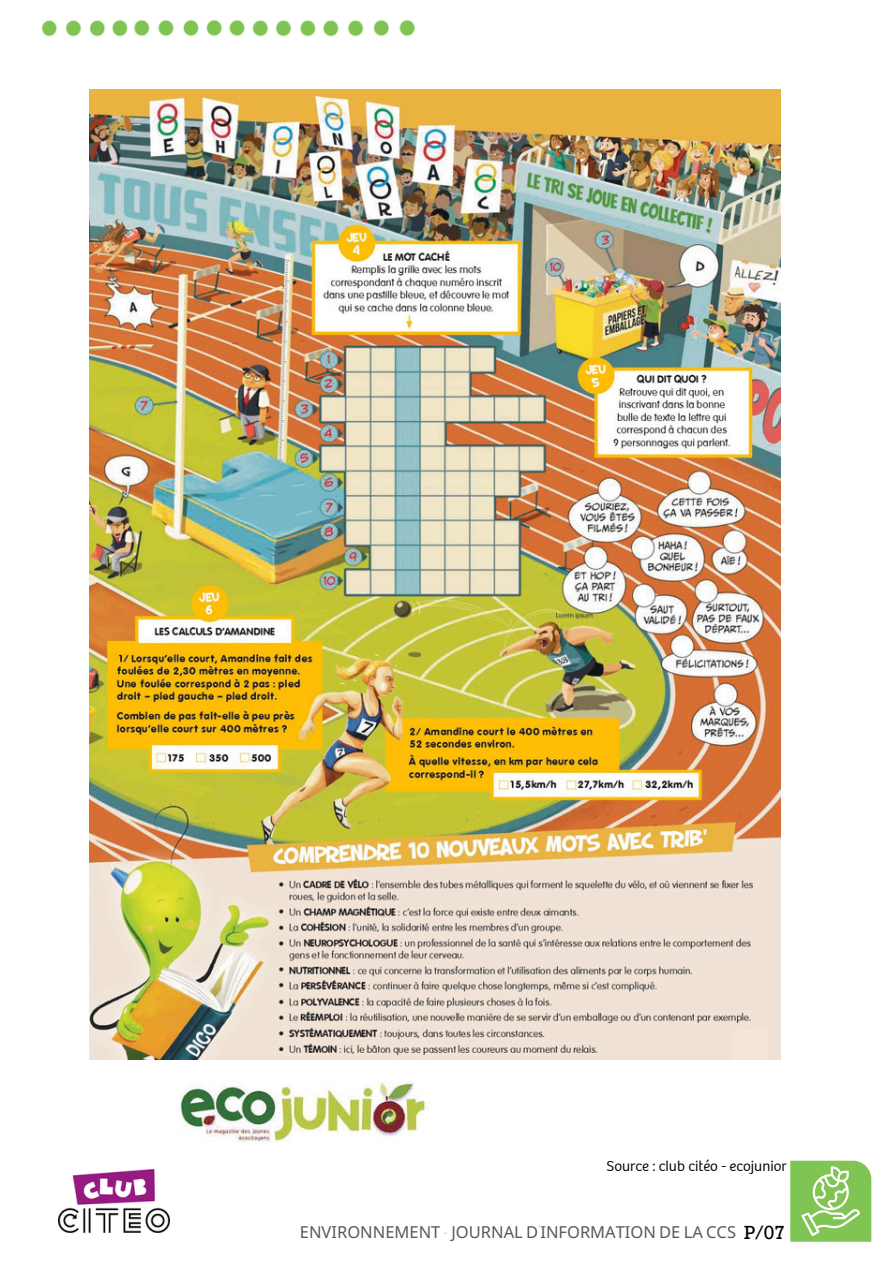
<style>
.page{position:relative;width:893px;height:1262px;background:#fff}
.page>*{position:absolute;margin:0;border:0;box-sizing:border-box;transform-origin:0 0}
.t1{font:19.5px "Rockwell";color:#000}
.t2{font:16.5px "Noto Sans";color:#595959}
.t3{font:300 15px "Bree";color:#000}
.s1{font-family:"TS Bebas AR";font-weight:100}
</style>
<div class="page">
<img style="left:41px;top:19px;width:374px;height:18px">
<svg style="left:790px;top:1160px;width:80px;height:81px"></svg>
<img style="left:58px;top:1169px;width:112px;height:63px">
<img style="left:180px;top:1081px;width:250px;height:62px">
<img style="left:89px;top:89px;width:691px;height:970px">
<div style="left:733px;top:1029px;width:34px;height:30px;background:#f3e5d8"></div>
<p class="t3" style="left:606px;top:1156px;width:182px">Source : club citéo - ecojunior</p>
<p class="t2" style="left:300px;top:1220px;width:437px">ENVIRONNEMENT <span class="s1">-</span> JOURNAL D<span class="s1">’</span>INFORMATION DE LA CCS</p>
<h2 class="t1" style="left:743px;top:1220px;width:42px">P/07</h2>
</div>
